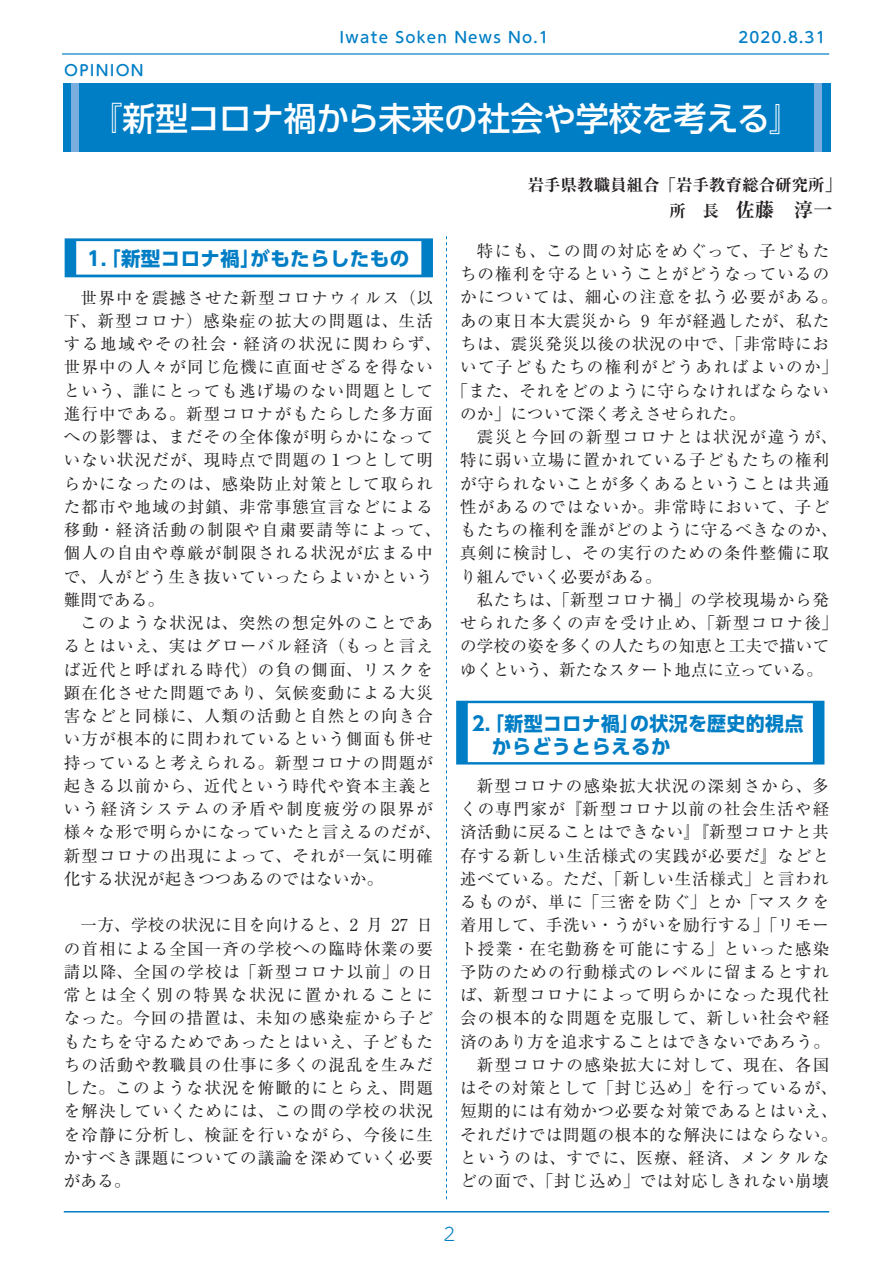
<style>
.page{position:relative;width:893px;height:1263px;background:#fff}
.page>*{position:absolute;margin:0;border:0;box-sizing:border-box;transform-origin:0 0}
.t1{font:500 33px "UD Shin Go Pro";letter-spacing:-.015em;color:#fff}
.t2{font:700 19.5px/23.2px "UD Shin Go Pro";letter-spacing:.02em;color:#007ec5}
.t3{font:700 expanded 19.5px "Ryumin Pr 6";color:#231f20}
.t4{font:300 18px "UD Shin M Go Pro";color:#007ec5}
.t5{font:16.5px/23.2px "Ryumin Pr 6";letter-spacing:.075em;color:#231f20}
.t6{font:16.5px "Ryumin Pr 6";letter-spacing:.02em;color:#231f20}
.t7{font:16.5px "Ryumin Pr 6";letter-spacing:.045em;color:#231f20}
.t8{font:16.5px "Ryumin Pr 6";letter-spacing:.05em;color:#231f20}
.t9{font:16.5px "Ryumin Pr 6";letter-spacing:.1em;color:#231f20}
.t10{font:16.5px "Ryumin Pr 6";color:#231f20}
.t11{font:16.5px "Ryumin Pr 6";letter-spacing:.105em;color:#231f20}
.t12{font:700 expanded 16.5px "Ryumin Pr 6";color:#231f20}
.t13{font:500 15px "UD Shin M Go Pro";letter-spacing:.08em;color:#007ec5}
.s1{font-size:16.5px}
</style>
<div class="page">
<svg style="left:65px;top:238px;width:368px;height:39px"></svg>
<svg style="left:456px;top:701px;width:368px;height:63px"></svg>
<hr style="left:62px;top:53px;width:767px;height:2px;background:#007ec5">
<div style="left:64px;top:84px;width:767px;height:68px;background:#007ec5"></div>
<hr style="left:64px;top:1211px;width:765px;height:1px;background:#007ec5">
<svg style="left:446px;top:236px;width:1px;height:963px"></svg>
<div style="left:815px;top:84px;width:7px;height:68px;background:#79aede"></div>
<div style="left:71px;top:84px;width:7px;height:68px;background:#79aede"></div>
<p class="t13" style="left:64px;top:58px;width:81px">OPINION</p>
<p class="t13" style="left:340px;top:26px;width:211px">Iwate Soken News No.1</p>
<p class="t13" style="left:738px;top:26px;width:89px">2020.8.31</p>
<h1 class="t1" style="left:90px;top:92px;width:714px">『新型コロナ禍から未来の社会や学校を考える』</h1>
<p class="t2" style="left:87px;top:246px;width:323px">1．「新型コロナ禍」がもたらしたもの</p>
<p class="t5" style="left:64px;top:285px;width:379px">　世界中を震撼させた新型コロナウィルス（以下、新型コロナ）感染症の拡大の問題は、生活する地域やその社会・経済の状況に関わらず、世界中の人々が同じ危機に直面せざるを得ないという、誰にとっても逃げ場のない問題として進行中である。新型コロナがもたらした多方面への影響は、まだその全体像が明らかになっていない状況だが、現時点で問題の１つとして明らかになったのは、感染防止対策として取られた都市や地域の封鎖、非常事態宣言などによる移動・経済活動の制限や自粛要請等によって、個人の自由や尊厳が制限される状況が広まる中で、人がどう生き抜いていったらよいかという難問である。<br>　このような状況は、突然の想定外のことであるとはいえ、実はグローバル経済（もっと言えば近代と呼ばれる時代）の負の側面、リスクを顕在化させた問題であり、気候変動による大災害などと同様に、人類の活動と自然との向き合い方が根本的に問われているという側面も併せ持っていると考えられる。新型コロナの問題が起きる以前から、近代という時代や資本主義という経済システムの矛盾や制度疲労の限界が様々な形で明らかになっていたと言えるのだが、新型コロナの出現によって、それが一気に明確化する状況が起きつつあるのではないか。</p>
<p class="t5" style="left:64px;top:913px;width:371px;text-align:justify">　一方、学校の状況に目を向けると、2 月 27 日の首相による全国一斉の学校への臨時休業の要請以降、全国の学校は「新型コロナ以前」の日常とは全く別の特異な状況に置かれることになった。今回の措置は、未知の感染症から子どもたちを守るためであったとはいえ、子どもたちの活動や教職員の仕事に多くの混乱を生みだした。このような状況を俯瞰的にとらえ、問題を解決していくためには、この間の学校の状況を冷静に分析し、検証を行いながら、今後に生かすべき課題についての議論を深めていく必要がある。</p>
<p class="t12" style="left:528px;top:172px;width:315px">岩手県教職員組合「岩手教育総合研究所」</p>
<p class="t3" style="left:669px;top:195px;width:165px"><span class="s1">所　長　</span>佐藤　淳一</p>
<p class="t5" style="left:460px;top:238px;width:371px">　特にも、この間の対応をめぐって、子どもた</p>
<p class="t5" style="left:460px;top:262px;width:371px">ちの権利を守るということがどうなっているの</p>
<p class="t11" style="left:460px;top:284px;width:379px">かについては、細心の注意を払う必要がある。</p>
<p class="t8" style="left:460px;top:308px;width:371px">あの東日本大震災から 9 年が経過したが、私た</p>
<p class="t8" style="left:460px;top:331px;width:371px">ちは、震災発災以後の状況の中で、「非常時にお</p>
<p class="t9" style="left:460px;top:354px;width:379px">いて子どもたちの権利がどうあればよいのか」</p>
<p class="t7" style="left:452px;top:377px;width:379px">「また、それをどのように守らなければならない</p>
<p class="t6" style="left:460px;top:401px;width:287px">のか」について深く考えさせられた。</p>
<p class="t9" style="left:460px;top:424px;width:379px">　震災と今回の新型コロナとは状況が違うが、</p>
<p class="t5" style="left:460px;top:448px;width:371px">特に弱い立場に置かれている子どもたちの権利</p>
<p class="t5" style="left:460px;top:471px;width:371px">が守られないことが多くあるということは共通</p>
<p class="t5" style="left:460px;top:494px;width:371px">性があるのではないか。非常時において、子ど</p>
<p class="t7" style="left:460px;top:517px;width:379px">もたちの権利を誰がどのように守るべきなのか、</p>
<p class="t5" style="left:460px;top:541px;width:371px">真剣に検討し、その実行のための条件整備に取</p>
<p class="t6" style="left:460px;top:563px;width:203px">り組んでいく必要がある。</p>
<p class="t5" style="left:460px;top:587px;width:371px">　私たちは、「新型コロナ禍」の学校現場から発</p>
<p class="t5" style="left:460px;top:610px;width:379px">せられた多くの声を受け止め、「新型コロナ後」</p>
<p class="t6" style="left:460px;top:633px;width:371px">の学校の姿を多くの人たちの知恵と工夫で描いて</p>
<p class="t10" style="left:460px;top:656px;width:364px">ゆくという、新たなスタート地点に立っている。</p>
<p class="t2" style="left:472px;top:711px;width:333px">2．「新型コロナ禍」の状況を歴史的視点　からどうとらえるか</p>
<p class="t5" style="left:460px;top:773px;width:379px">　新型コロナの感染拡大状況の深刻さから、多くの専門家が『新型コロナ以前の社会生活や経済活動に戻ることはできない』『新型コロナと共存する新しい生活様式の実践が必要だ』などと述べている。ただ、「新しい生活様式」と言われるものが、単に「三密を防ぐ」とか「マスクを着用して、手洗い・うがいを励行する」「リモート授業・在宅勤務を可能にする」といった感染予防のための行動様式のレベルに留まるとすれば、新型コロナによって明らかになった現代社会の根本的な問題を克服して、新しい社会や経済のあり方を追求することはできないであろう。　新型コロナの感染拡大に対して、現在、各国はその対策として「封じ込め」を行っているが、短期的には有効かつ必要な対策であるとはいえ、それだけでは問題の根本的な解決にはならない。というのは、すでに、医療、経済、メンタルなどの面で、「封じ込め」では対応しきれない崩壊</p>
<p class="t4" style="left:443px;top:1220px;width:13px">2</p>
</div>
